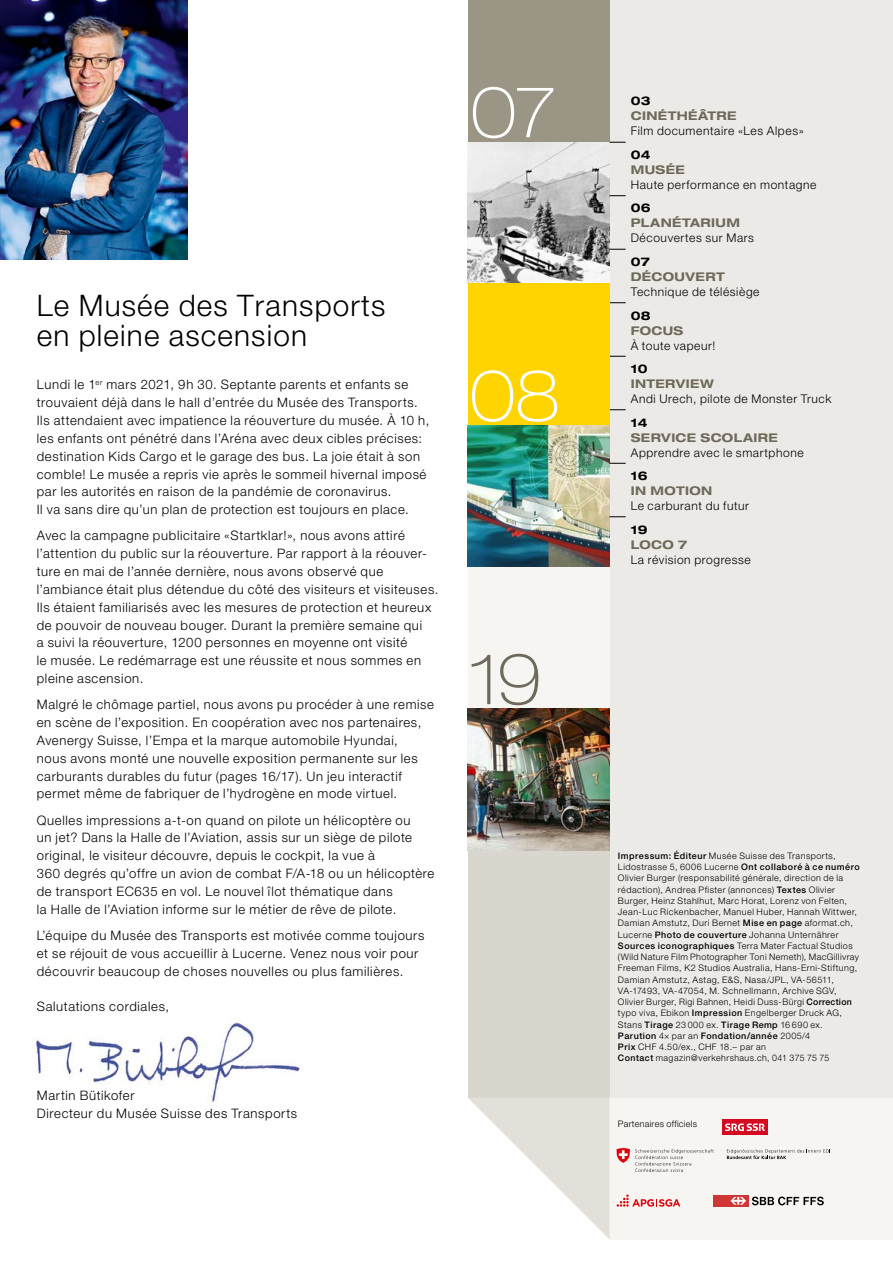
<style>
.page{position:relative;width:893px;height:1263px;background:#fff}
.page>*{position:absolute;margin:0;border:0;box-sizing:border-box;transform-origin:0 0}
.t1{font:100 expanded 70.05px "Helvetica Neue";color:#fff}
.t2{font:100 expanded 70.05px "Helvetica Neue";color:#6f695b}
.t3{font:300 29.7px/29.7px "Helvetica Neue";letter-spacing:.04em;color:#000}
.t4{font:300 13.05px/17.9px "Helvetica Neue";letter-spacing:.05em;color:#000}
.t5{font:300 12px "Helvetica Neue";letter-spacing:.05em;color:#000}
.t6{font:700 expanded 12px "Helvetica Neue";letter-spacing:.035em;color:#6f695b}
.t7{font:700 expanded 12px "Helvetica Neue";letter-spacing:.02em;color:#000}
.t8{font:300 9px/11.2px "Helvetica Neue";letter-spacing:.055em;color:#000}
.t9{font:300 9px "Helvetica Neue";letter-spacing:.03em;color:#000}
.s1{font-weight:500}
</style>
<div class="page">
<div style="left:609px;top:1098px;width:284px;height:141px;background:#f6f5f2"></div>
<div style="left:609px;top:0;width:284px;height:1098px;background:#eceae6"></div>
<img style="left:468px;top:142px;width:141px;height:141px">
<img style="left:35px;top:1019px;width:265px;height:85px">
<div style="left:713px;top:1195px;width:35px;height:12px;background:#d13637"></div>
<svg style="left:730px;top:1197px;width:16px;height:8px"></svg>
<svg style="left:752px;top:1196px;width:72px;height:9px"></svg>
<svg style="left:617px;top:1194px;width:63px;height:13px"></svg>
<div style="left:722px;top:1119px;width:46px;height:16px;background:#d50920"></div>
<svg style="left:725px;top:1123px;width:40px;height:8px"></svg>
<svg style="left:727px;top:1149px;width:103px;height:10px"></svg>
<svg style="left:617px;top:1148px;width:97px;height:24px"></svg>
<img style="left:468px;top:425px;width:141px;height:142px">
<img style="left:0;top:0;width:188px;height:259px">
<div style="left:468px;top:567px;width:141px;height:142px;background:#f6f5f2"></div>
<div style="left:468px;top:844px;width:141px;height:254px;background:#d9d6cd"></div>
<svg style="left:609px;top:142px;width:17px;height:1px"></svg>
<svg style="left:609px;top:195px;width:17px;height:1px"></svg>
<svg style="left:609px;top:249px;width:17px;height:1px"></svg>
<svg style="left:609px;top:302px;width:17px;height:1px"></svg>
<svg style="left:609px;top:356px;width:17px;height:1px"></svg>
<svg style="left:609px;top:409px;width:17px;height:1px"></svg>
<svg style="left:609px;top:463px;width:17px;height:1px"></svg>
<svg style="left:609px;top:516px;width:17px;height:1px"></svg>
<img style="left:468px;top:709px;width:141px;height:141px">
<div style="left:468px;top:283px;width:141px;height:142px;background:#ffd400"></div>
<div style="left:468px;top:0;width:141px;height:142px;background:#9b9585"></div>
<svg style="left:468px;top:1098px;width:141px;height:141px"></svg>
<h1 class="t1" style="left:471px;top:71px;width:87px">07</h1>
<h2 class="t3" style="left:37px;top:290px;width:350px">Le Musée des Transports en pleine ascension</h2>
<p class="t4" style="left:37px;top:376px;width:394px">Lundi le 1<sup>er</sup> mars 2021, 9h 30. Septante parents et enfants se trouvaient déjà dans le hall d’entrée du Musée des Transports.<br>Ils attendaient avec impatience la réouverture du musée. À 10 h, les enfants ont pénétré dans l’Aréna avec deux cibles précises: destination Kids Cargo et le garage des bus. La joie était à son comble! Le musée a repris vie après le sommeil hivernal imposé par les autorités en raison de la pandémie de coronavirus.<br>Il va sans dire qu’un plan de protection est toujours en place.</p>
<p class="t4" style="left:37px;top:527px;width:403px">Avec la campagne publicitaire «Startklar!», nous avons attiré l’attention du public sur la réouverture. Par rapport à la réouver&shy;ture en mai de l’année dernière, nous avons observé que l’ambiance était plus détendue du côté des visiteurs et visiteuses.<br>Ils étaient familiarisés avec les mesures de protection et heureux de pouvoir de nouveau bouger. Durant la première semaine qui<br>a suivi la réouverture, 1200 personnes en moyenne ont visité<br>le musée. Le redémarrage est une réussite et nous sommes en pleine ascension.</p>
<p class="t4" style="left:37px;top:695px;width:399px">Malgré le chômage partiel, nous avons pu procéder à une remise en scène de l’exposition. En coopération avec nos partenaires, Avenergy Suisse, l’Empa et la marque automobile Hyundai,<br>nous avons monté une nouvelle exposition permanente sur les carburants durables du futur (pages 16/17). Un jeu interactif permet même de fabriquer de l’hydrogène en mode virtuel.</p>
<p class="t4" style="left:37px;top:811px;width:399px">Quelles impressions a-t-on quand on pilote un hélicoptère ou<br>un jet? Dans la Halle de l’Aviation, assis sur un siège de pilote original, le visiteur découvre, depuis le cockpit, la vue à<br>360 -degrés qu’offre un avion de combat F/A-18 ou un hélicoptère de transport EC635 en vol. Le nouvel îlot thématique dans<br>la Halle de l’Aviation informe sur le métier de rêve de pilote.</p>
<p class="t4" style="left:37px;top:926px;width:389px">L’équipe du Musée des Transports est motivée comme toujours et se réjouit de vous accueillir à Lucerne. Venez nous voir pour découvrir beaucoup de choses nouvelles ou plus familières.</p>
<p class="t4" style="left:37px;top:997px;width:134px">Salutations cordiales,</p>
<p class="t4" style="left:37px;top:1086px;width:262px">Martin Bütikofer<br>Directeur du Musée Suisse des Transports</p>
<h1 class="t1" style="left:470px;top:354px;width:92px">08</h1>
<h1 class="t2" style="left:470px;top:638px;width:74px">19</h1>
<p class="t7" style="left:631px;top:94px;width:21px">03</p>
<p class="t6" style="left:631px;top:109px;width:107px">CINÉTHÉÂTRE</p>
<p class="t5" style="left:631px;top:124px;width:175px">Film documentaire «Les Alpes»</p>
<p class="t7" style="left:631px;top:147px;width:21px">04</p>
<p class="t6" style="left:631px;top:162px;width:56px">MUSÉE</p>
<p class="t5" style="left:631px;top:177px;width:187px">Haute performance en montagne</p>
<p class="t7" style="left:631px;top:201px;width:21px">06</p>
<p class="t6" style="left:631px;top:216px;width:111px">PLANÉTARIUM</p>
<p class="t5" style="left:631px;top:231px;width:125px">Découvertes sur Mars</p>
<p class="t7" style="left:631px;top:254px;width:21px">07</p>
<p class="t6" style="left:631px;top:269px;width:96px">DÉCOUVERT</p>
<p class="t5" style="left:631px;top:284px;width:130px">Technique de télésiège</p>
<p class="t7" style="left:631px;top:308px;width:21px">08</p>
<p class="t6" style="left:631px;top:323px;width:54px">FOCUS</p>
<p class="t5" style="left:631px;top:338px;width:86px">À toute vapeur!</p>
<p class="t7" style="left:631px;top:361px;width:18px">10</p>
<p class="t6" style="left:631px;top:376px;width:85px">INTERVIEW</p>
<p class="t5" style="left:631px;top:391px;width:202px">Andi Urech, pilote de Monster Truck</p>
<p class="t7" style="left:631px;top:415px;width:18px">14</p>
<p class="t6" style="left:631px;top:430px;width:149px">SERVICE SCOLAIRE</p>
<p class="t5" style="left:631px;top:445px;width:174px">Apprendre avec le smartphone</p>
<p class="t7" style="left:631px;top:468px;width:18px">16</p>
<p class="t6" style="left:631px;top:483px;width:83px">IN MOTION</p>
<p class="t5" style="left:631px;top:498px;width:120px">Le carburant du futur</p>
<p class="t7" style="left:631px;top:522px;width:18px">19</p>
<p class="t6" style="left:631px;top:537px;width:58px">LOCO 7</p>
<p class="t5" style="left:631px;top:552px;width:122px">La révision progresse</p>
<p class="t8" style="left:618px;top:850px;width:243px"><span class="s1">Impressum: Éditeur</span> Musée Suisse des Transports, Lidostrasse 5, 6006 Lucerne <span class="s1">Ont collaboré à ce numéro </span>Olivier Burger (responsabilité générale, direction de la rédaction), Andrea Pfister (annonces) <span class="s1">Textes</span> Olivier Burger, Heinz Stahlhut, Marc Horat, Lorenz von Felten, Jean-Luc Rickenbacher, Manuel Huber, Hannah Wittwer, Damian Amstutz, Duri Bernet <span class="s1">Mise en page</span> aformat.ch, Lucerne <span class="s1">Photo de couverture</span> Johanna Unternährer <span class="s1">Sources iconographiques</span> Terra Mater Factual Studios (Wild Nature Film Photographer Toni Nemeth), MacGillivray Freeman Films, K2 Studios Australia, Hans-Erni-Stiftung, Damian Amstutz, Astag, E&amp;S, Nasa/JPL, VA-56511, VA-17493, VA-47054, M. Schnellmann, Archive SGV, Olivier Burger, Rigi Bahnen, Heidi Duss-Bürgi <span class="s1">Correction </span>typo viva, Ebikon <span class="s1">Impression</span> Engelberger Druck AG, Stans <span class="s1">Tirage</span> 23 000 ex. <span class="s1">Tirage Remp</span> 16 690 ex.<br><span class="s1">Parution</span> 4× par an <span class="s1">Fondation/année</span> 2005/4<br><span class="s1">Prix</span> CHF 4.50/ex., CHF 18.− par an<br><span class="s1">Contact</span> magazin@verkehrshaus.ch, 041 375 75 75</p>
<p class="t9" style="left:618px;top:1118px;width:81px">Partenaires officiels</p>
</div>
